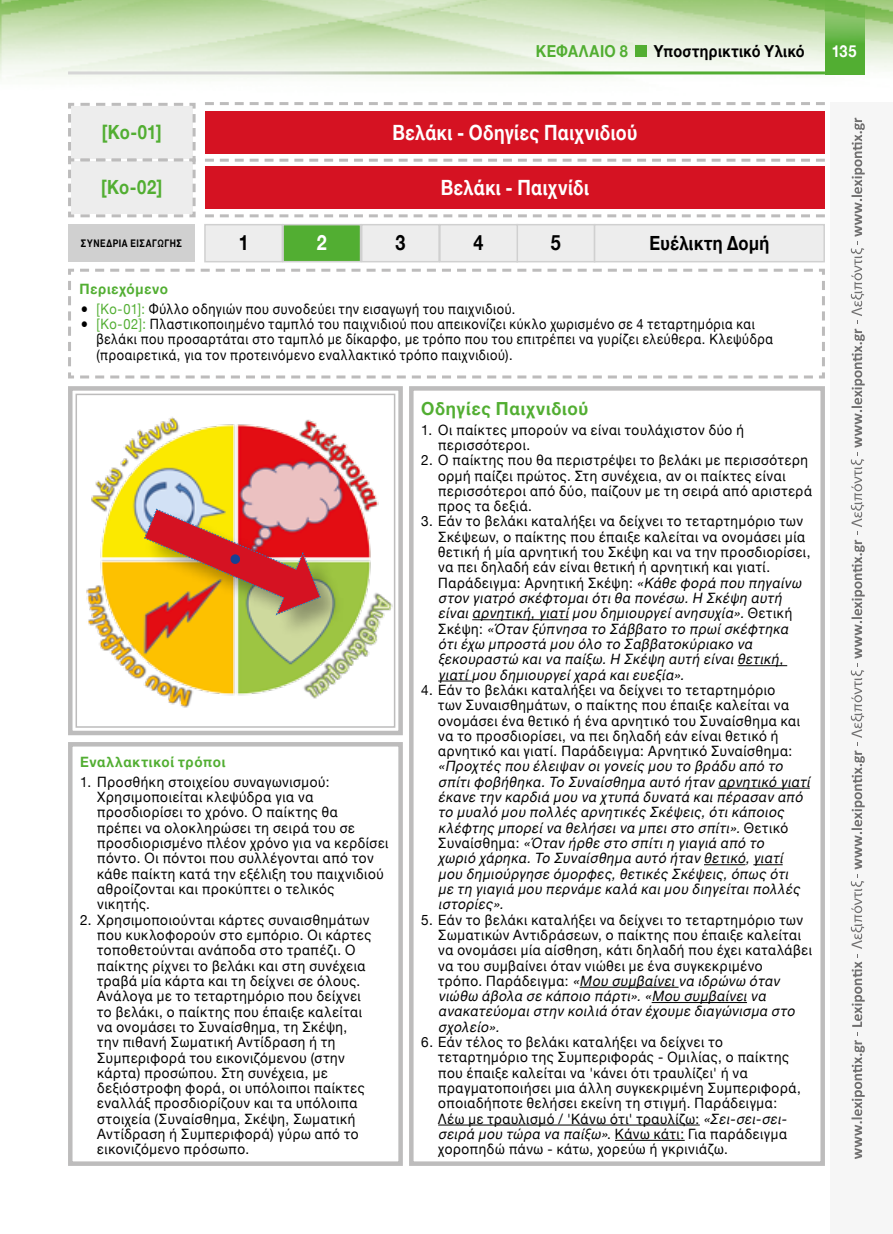
<style>
.page{position:relative;width:893px;height:1234px;background:#fff}
.page>*{position:absolute;margin:0;border:0;box-sizing:border-box;transform-origin:0 0}
.t1{font:700 21px "Helvetica Neue";letter-spacing:.025em;color:#fff;scale:.85 1}
.t2{font:700 21px "Helvetica Neue";color:#000;scale:.85 1}
.t3{font:700 19.5px "Helvetica Neue";color:#52ae32;scale:.85 1}
.t4{font:700 19.5px "Helvetica Neue";letter-spacing:.025em;color:#000;scale:.85 1}
.t5{font:700 18px "Helvetica Neue";letter-spacing:.05em;color:#52ae32;scale:.95 1}
.t6{font:700 16.5px "Helvetica Neue";letter-spacing:.035em;color:#000;scale:.88 1}
.t7{font:700 16.5px "Helvetica Neue";letter-spacing:.03em;color:#52ae32;scale:.88 1}
.t8{font:700 16.5px "Helvetica Neue";color:#fff;scale:.88 1}
.t9{font:14.25px/15.3px "Helvetica Neue";letter-spacing:.05em;color:#000;scale:.95 1}
.t10{font:italic 14.25px/15.3px "Helvetica Neue";color:#000;scale:.95 1}
.t11{font:14.25px/15.3px "Helvetica Neue";letter-spacing:.05em;color:#000;scale:.9 1}
.t12{font:700 14.25px "Helvetica Neue";letter-spacing:.05em;color:#52ae32;scale:.95 1}
.t13{font:700 10.5px "Helvetica Neue";letter-spacing:.065em;color:#000;scale:.8 1}
.s1{font-family:"UB Souvenir";font-weight:300}
.s2{color:#52ae32}
.s3{font-style:normal}
.s4{font-style:italic}
</style>
<div class="page">
<img style="left:0;top:0;width:893px;height:79px">
<hr style="left:68px;top:71px;width:757px;height:3px;background:#fff">
<svg style="left:825px;top:0;width:39px;height:74px;background:#66b545"></svg>
<div style="left:635px;top:45px;width:11px;height:12px;background:#52ae32"></div>
<div style="left:830px;top:102px;width:63px;height:1131px;background:#f6f6f6"></div>
<svg style="left:851px;top:118px;width:14px;height:1040px"></svg>
<svg style="left:68px;top:102px;width:128px;height:116px;background:#eaeaea"></svg>
<div style="left:68px;top:225px;width:127px;height:36px;background:#d0d0d0"></div>
<div style="left:205px;top:225px;width:77px;height:36px;background:#ededed"></div>
<div style="left:204px;top:224px;width:79px;height:38px;border:2px solid #d0d0d0"></div>
<div style="left:362px;top:225px;width:77px;height:36px;background:#ededed"></div>
<div style="left:361px;top:224px;width:79px;height:38px;border:2px solid #d0d0d0"></div>
<div style="left:517px;top:225px;width:78px;height:36px;background:#ededed"></div>
<div style="left:516px;top:224px;width:79px;height:38px;border:2px solid #d0d0d0"></div>
<div style="left:283px;top:225px;width:78px;height:36px;background:#52ae32"></div>
<div style="left:282px;top:224px;width:79px;height:38px;border:2px solid #d0d0d0"></div>
<div style="left:440px;top:225px;width:77px;height:36px;background:#ededed"></div>
<div style="left:439px;top:224px;width:79px;height:38px;border:2px solid #d0d0d0"></div>
<div style="left:595px;top:225px;width:229px;height:36px;background:#ededed"></div>
<div style="left:594px;top:224px;width:231px;height:38px;border:2px solid #d0d0d0"></div>
<svg style="left:205px;top:102px;width:620px;height:3px"></svg>
<svg style="left:205px;top:159px;width:620px;height:3px"></svg>
<svg style="left:205px;top:214px;width:620px;height:3px"></svg>
<div style="left:205px;top:111px;width:620px;height:42px;background:#d51222"></div>
<div style="left:205px;top:166px;width:620px;height:43px;background:#d51222"></div>
<svg style="left:68px;top:268px;width:757px;height:111px"></svg>
<hr style="left:472px;top:619px;width:97px;height:1px;background:#000">
<hr style="left:737px;top:665px;width:50px;height:1px;background:#000">
<hr style="left:438px;top:680px;width:34px;height:1px;background:#000">
<hr style="left:718px;top:787px;width:92px;height:1px;background:#000">
<hr style="left:704px;top:864px;width:41px;height:1px;background:#000">
<hr style="left:753px;top:864px;width:30px;height:1px;background:#000">
<hr style="left:580px;top:986px;width:99px;height:1px;background:#000">
<hr style="left:652px;top:1001px;width:95px;height:1px;background:#000">
<hr style="left:438px;top:1124px;width:262px;height:1px;background:#000">
<hr style="left:615px;top:1139px;width:70px;height:1px;background:#000">
<div style="left:409px;top:386px;width:416px;height:779px;border:4px solid #bdbcbc"></div>
<div style="left:68px;top:742px;width:335px;height:423px;border:4px solid #bdbcbc"></div>
<svg style="left:68px;top:386px;width:335px;height:350px"></svg>
<img style="left:68px;top:401px;width:330px;height:327px">
<div style="left:144px;top:508px;width:201px;height:131px;background:#000;opacity:.32"></div>
<img style="left:144px;top:508px;width:177px;height:107px">
<h2 class="t3" style="left:102px;top:116px;width:72px">[Κο-01]</h2>
<h2 class="t3" style="left:101px;top:172px;width:73px">[Κο-02]</h2>
<p class="t7" style="left:536px;top:38px;width:106px">κεφαλαιο 8</p>
<p class="t6" style="left:654px;top:38px;width:173px">Υποστηρικτικό Υλικό</p>
<p class="t8" style="left:832px;top:38px;width:30px">135</p>
<h1 class="t1" style="left:392px;top:116px;width:290px">Βελάκι - Οδηγίες Παιχνιδιού</h1>
<h1 class="t1" style="left:441px;top:171px;width:176px">Βελάκι - Παιχνίδι</h1>
<p class="t13" style="left:81px;top:235px;width:127px">Συνεδρία Εισαγωγής</p>
<h1 class="t2" style="left:239px;top:226px;width:13px">1</h1>
<h1 class="t1" style="left:317px;top:226px;width:13px">2</h1>
<h1 class="t2" style="left:395px;top:226px;width:13px">3</h1>
<h1 class="t2" style="left:474px;top:226px;width:13px">4</h1>
<h1 class="t2" style="left:551px;top:226px;width:13px">5</h1>
<h2 class="t4" style="left:650px;top:227px;width:142px">Ευέλικτη Δομή</h2>
<p class="t12" style="left:80px;top:278px;width:95px">Περιεχόμενο</p>
<p class="t11" style="left:80px;top:302px;width:486px"><span class="s1">•</span> <span class="s2">[Κο-01]:</span> Φύλλο οδηγιών που συνοδεύει την εισαγωγή του παιχνιδιού.</p>
<p class="t11" style="left:97px;top:317px;width:753px;text-indent:-17px"><span class="s1">•</span> <span class="s2">[Κο-02]:</span> Πλαστικοποιημένο ταμπλό του παιχνιδιού που απεικονίζει κύκλο χωρισμένο σε 4 τεταρτημόρια και βελάκι που προσαρτάται στο ταμπλό με δίκαρφο, με τρόπο που του επιτρέπει να γυρίζει ελεύθερα. Κλεψύδρα (προαιρετικά, για τον προτεινόμενο εναλλακτικό τρόπο παιχνιδιού).</p>
<p class="t5" style="left:421px;top:394px;width:177px">Οδηγίες Παιχνιδιού</p>
<p class="t9" style="left:438px;top:422px;width:323px;text-indent:-17px">1. Οι παίκτες μπορούν να είναι τουλάχιστον δύο ή περισσότεροι.</p>
<p class="t9" style="left:438px;top:453px;width:395px;text-indent:-17px">2. Ο παίκτης που θα περιστρέψει το βελάκι με περισσότερη ορμή παίζει πρώτος. Στη συνέχεια, αν οι παίκτες είναι περισσότεροι από δύο, παίζουν με τη σειρά από αριστερά προς τα δεξιά.</p>
<p class="t10" style="left:438px;top:514px;width:393px;text-indent:-17px"><span class="s3">3. Εάν το βελάκι καταλήξει να δείχνει το τεταρτημόριο των Σκέψεων, ο παίκτης που έπαιξε καλείται να ονομάσει μία θετική ή μία αρνητική του Σκέψη και να την προσδιορίσει, να πει δηλαδή εάν είναι θετική ή αρνητική και γιατί.<br>Παράδειγμα: Αρνητική Σκέψη:</span> «Κάθε φορά που πηγαίνω στον γιατρό σκέφτομαιότιθα πονέσω.Η Σκέψη αυτή είναιαρνητική,γιατίμου δημιουργείανησυχία».<span class="s3">Θ ε τ ι κ ή<br>Σ κ έ ψ η :</span> «Όταν ξύπνησα το Σάββατο το πρωίσκέφτηκα ότιέχω μπροστά μου όλο το Σαββατοκύριακο να ξεκουραστώ καινα παίξω.Η Σκέψη αυτή είναιθετική, γιατίμου δημιουργείχαρά καιευεξία».</p>
<p class="t9" style="left:438px;top:682px;width:382px;text-indent:-17px">4. Εάν το βελάκι καταλήξει να δείχνει το τεταρτημόριο των Συναισθημάτων, ο παίκτης που έπαιξε καλείται να ονομάσει ένα θετικό ή ένα αρνητικό του Συναίσθημα και να το προσδιορίσει, να πει δηλαδή εάν είναι θετικό ή αρνητικό και γιατί. Παράδειγμα: Αρνητικό Συναίσθημα:</p>
<p class="t10" style="left:438px;top:759px;width:397px">«Προχτές που έλειψαν οιγονείς μου το βράδυ από το σπίτιφοβήθηκα.Το Συναίσθημα αυτό ήταν αρνητικό γιατί έκανε την καρδιά μου να χτυπά δυνατά καιπέρασαν από το μυαλό μου πολλές αρνητικές Σκέψεις,ότικάποιος κλέφτης μπορείνα θελήσεινα μπειστο σπίτι».<span class="s3">Θ ε τ ι κ ό<br>Σ υ ν α ί σ θ η μ α :</span> «Όταν ήρθε στο σπίτιη γιαγιά από το<br>χωριό χάρηκα.Το Συναίσθημα αυτό ήταν θετικό,γιατί μου δημιούργησε όμορφες,θετικές Σκέψεις,όπως ότι με τη γιαγιά μου περνάμε καλά καιμου διηγείταιπολλές ιστορίες».</p>
<p class="t9" style="left:438px;top:912px;width:395px;text-indent:-17px">5. Εάν το βελάκι καταλήξει να δείχνει το τεταρτημόριο των Σωματικών Αντιδράσεων, ο παίκτης που έπαιξε καλείται να ονομάσει μία αίσθηση, κάτι δηλαδή που έχει καταλάβει να του συμβαίνει όταν νιώθει με ένα συγκεκριμένο<br>τ ρ ό π ο . Π α ρ ά δ ε ιγ μ α : <span class="s4">«Μου συμβαίνεινα ιδρώνω όταν νιώθω άβολα σε κάποιο πάρτι».«Μου συμβαίνεινα ανακατεύομαιστην κοιλιά όταν έχουμε διαγώνισμα στο σχολείο».</span></p>
<p class="t9" style="left:438px;top:1034px;width:383px;text-indent:-17px">6. Εάν τέλος το βελάκι καταλήξει να δείχνει το τεταρτημόριο της Συμπεριφοράς - Ομιλίας, ο παίκτης που έπαιξε καλείται να 'κάνει ότι τραυλίζει' ή να πραγματοποιήσει μια άλλη συγκεκριμένη Συμπεριφορά, οποιαδήποτε θελήσει εκείνη τη στιγμή. Παράδειγμα:<br>Λέω με τραυλισμό / 'Κάνω ότι' τραυλίζω: <span class="s4">«Σει-σει-σει&shy;σειρά μου τώρα να παίξω»</span>. Κάνω κάτι: Για παράδειγμα χοροπηδώ πάνω - κάτω, χορεύω ή γκρινιάζω.</p>
<p class="t12" style="left:80px;top:750px;width:154px">Εναλλακτικοί τρόποι</p>
<p class="t9" style="left:97px;top:774px;width:308px;text-indent:-17px">1. Προσθήκη στοιχείου συναγωνισμού:<br>Χρησιμοποιείται κλεψύδρα για να προσδιορίσει το χρόνο. Ο παίκτης θα<br>πρέπει να ολοκληρώσει τη σειρά του σε προσδιορισμένο πλέον χρόνο για να κερδίσει πόντο. Οι πόντοι που συλλέγονται από τον κάθε παίκτη κατά την εξέλιξη του παιχνιδιού αθροίζονται και προκύπτει ο τελικός νικητής.</p>
<p class="t9" style="left:97px;top:912px;width:290px;text-indent:-17px">2. Χρησιμοποιούνται κάρτες συναισθημάτων που κυκλοφορούν στο εμπόριο. Οι κάρτες τοποθετούνται ανάποδα στο τραπέζι. Ο παίκτης ρίχνει το βελάκι και στη συνέχεια τραβά μία κάρτα και τη δείχνει σε όλους.<br>Ανάλογα με το τεταρτημόριο που δείχνει το βελάκι, ο παίκτης που έπαιξε καλείται να ονομάσει το Συναίσθημα, τη Σκέψη, την πιθανή Σωματική Αντίδραση ή τη Συμπεριφορά του εικονιζόμενου (στην κάρτα) προσώπου. Στη συνέχεια, με δεξιόστροφη φορά, οι υπόλοιποι παίκτες εναλλάξ προσδιορίζουν και τα υπόλοιπα στοιχεία (Συναίσθημα, Σκέψη, Σωματική Αντίδραση ή Συμπεριφορά) γύρω από το εικονιζόμενο πρόσωπο.</p>
</div>
